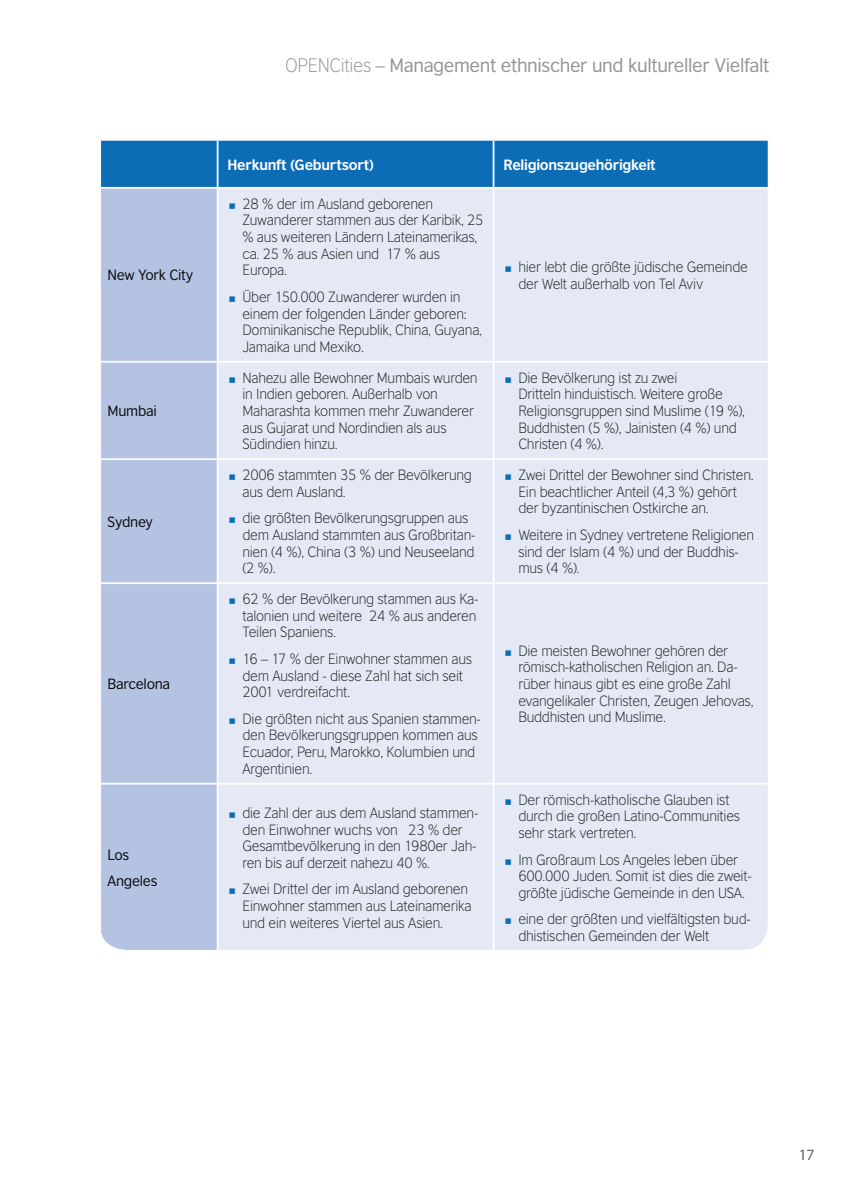
<style>
.page{position:relative;width:844px;height:1191px;background:#fff}
.page>*{position:absolute;margin:0;border:0;box-sizing:border-box;transform-origin:0 0}
.t1{font:18.38px "British Council Sans";letter-spacing:-.02em;color:#939598}
.t2{font:15.75px "Myriad Pro";color:#636366}
.t3{font:300 14px/16.6px "British Council Sans";letter-spacing:-.02em;color:#231f20}
.t4{font:700 14px "British Council Sans";letter-spacing:-.02em;color:#fff}
.t5{font:14px/26.6px "British Council Sans";letter-spacing:-.02em;color:#0d0d0d}
.s1{font-weight:300}
</style>
<div class="page">
<div style="left:101px;top:141px;width:666px;height:46px;background:#0d6cb6"></div>
<div style="left:101px;top:189px;width:116px;height:761px;background:#b5c3e3"></div>
<div style="left:218px;top:189px;width:549px;height:761px;background:#e4e9f5"></div>
<hr style="left:217px;top:141px;width:1px;height:46px;background:#fff">
<hr style="left:492px;top:141px;width:2px;height:46px;background:#fff">
<hr style="left:492px;top:189px;width:2px;height:172px;background:#fff">
<hr style="left:99px;top:361px;width:118px;height:1px;background:#fff">
<hr style="left:217px;top:361px;width:276px;height:1px;background:#fff">
<hr style="left:493px;top:361px;width:276px;height:1px;background:#fff">
<hr style="left:492px;top:362px;width:2px;height:96px;background:#fff">
<hr style="left:99px;top:458px;width:118px;height:2px;background:#fff">
<hr style="left:217px;top:458px;width:276px;height:2px;background:#fff">
<hr style="left:493px;top:458px;width:276px;height:2px;background:#fff">
<hr style="left:492px;top:460px;width:2px;height:122px;background:#fff">
<hr style="left:99px;top:582px;width:118px;height:2px;background:#fff">
<hr style="left:217px;top:582px;width:276px;height:2px;background:#fff">
<hr style="left:493px;top:582px;width:276px;height:2px;background:#fff">
<hr style="left:492px;top:584px;width:2px;height:199px;background:#fff">
<hr style="left:99px;top:783px;width:118px;height:1px;background:#fff">
<hr style="left:217px;top:783px;width:276px;height:1px;background:#fff">
<hr style="left:493px;top:783px;width:276px;height:1px;background:#fff">
<hr style="left:492px;top:784px;width:2px;height:166px;background:#fff">
<div style="left:53px;top:924px;width:72px;height:61px;background:#fff;border-radius:25px"></div>
<div style="left:743px;top:924px;width:72px;height:61px;background:#fff;border-radius:25px"></div>
<svg style="left:229px;top:203px;width:6px;height:6px"></svg>
<svg style="left:229px;top:296px;width:6px;height:6px"></svg>
<svg style="left:505px;top:266px;width:6px;height:6px"></svg>
<svg style="left:229px;top:377px;width:6px;height:5px"></svg>
<svg style="left:505px;top:377px;width:6px;height:5px"></svg>
<svg style="left:229px;top:474px;width:6px;height:6px"></svg>
<svg style="left:229px;top:518px;width:6px;height:5px"></svg>
<svg style="left:505px;top:474px;width:6px;height:6px"></svg>
<svg style="left:505px;top:534px;width:6px;height:6px"></svg>
<svg style="left:229px;top:598px;width:6px;height:6px"></svg>
<svg style="left:229px;top:658px;width:6px;height:6px"></svg>
<svg style="left:229px;top:718px;width:6px;height:5px"></svg>
<svg style="left:505px;top:650px;width:6px;height:5px"></svg>
<svg style="left:229px;top:812px;width:6px;height:5px"></svg>
<svg style="left:229px;top:888px;width:6px;height:6px"></svg>
<svg style="left:505px;top:799px;width:6px;height:5px"></svg>
<svg style="left:505px;top:859px;width:6px;height:5px"></svg>
<svg style="left:505px;top:918px;width:6px;height:6px"></svg>
<p class="t5" style="left:108px;top:262px;width:87px">New York City</p>
<p class="t5" style="left:108px;top:397px;width:51px">Mumbai</p>
<p class="t5" style="left:108px;top:508px;width:47px">Sydney</p>
<p class="t5" style="left:108px;top:670px;width:64px">Barcelona</p>
<p class="t5" style="left:108px;top:841px;width:51px">Los<br>Angeles</p>
<h1 class="t1" style="left:285px;top:54px;width:486px"><span class="s1">OPENCities</span> – Management ethnischer und kultureller Vielfalt</h1>
<p class="t4" style="left:227px;top:156px;width:148px">Herkunft (Geburtsort)</p>
<p class="t4" style="left:503px;top:156px;width:154px">Religionszugehörigkeit</p>
<p class="t3" style="left:242px;top:195px;width:242px">28 % der im Ausland geborenen<br>Zuwanderer stammen aus der Karibik, 25 % aus weiteren Ländern Lateinamerikas, ca. 25 % aus Asien und 17 % aus<br>Europa.</p>
<p class="t3" style="left:242px;top:288px;width:241px">Über 150.000 Zuwanderer wurden in einem der folgenden Länder geboren:<br>Dominikanische Republik, China, Guyana, Jamaika und Mexiko.</p>
<p class="t3" style="left:518px;top:258px;width:231px">hier lebt die größte jüdische Gemeinde der Welt außerhalb von Tel Aviv</p>
<p class="t3" style="left:242px;top:369px;width:237px">Nahezu alle Bewohner Mumbais wurden in Indien geboren. Außerhalb von<br>Maharashta kommen mehr Zuwanderer aus Gujarat und Nordindien als aus<br>Südindien hinzu.</p>
<p class="t3" style="left:518px;top:369px;width:228px">Die Bevölkerung ist zu zwei<br>Dritteln hinduistisch. Weitere große<br>Religionsgruppen sind Muslime (19 %),<br>Buddhisten (5 %), Jainisten (4 %) und<br>Christen (4 %).</p>
<p class="t3" style="left:242px;top:467px;width:231px">2006 stammten 35 % der Bevölkerung aus dem Ausland.</p>
<p class="t3" style="left:242px;top:510px;width:234px">die größten Bevölkerungsgruppen aus dem Ausland stammten aus Großbritan&shy;nien (4 %), China (3 %) und Neuseeland (2 %).</p>
<p class="t3" style="left:242px;top:591px;width:237px">62 % der Bevölkerung stammen aus Ka&shy;talonien und weitere 24 % aus anderen<br>Teilen Spaniens.</p>
<p class="t3" style="left:242px;top:650px;width:231px">16 – 17 % der Einwohner stammen aus dem Ausland - diese Zahl hat sich seit<br>2001 verdreifacht.</p>
<p class="t3" style="left:242px;top:710px;width:240px">Die größten nicht aus Spanien stammen&shy;den Bevölkerungsgruppen kommen aus<br>Ecuador, Peru, Marokko, Kolumbien und<br>Argentinien.</p>
<p class="t3" style="left:242px;top:804px;width:237px">die Zahl der aus dem Ausland stammen&shy;den Einwohner wuchs von 23 % der Gesamtbevölkerung in den 1980er Jah&shy;ren bis auf derzeit nahezu 40 %.</p>
<p class="t3" style="left:242px;top:881px;width:230px">Zwei Drittel der im Ausland geborenen<br>Einwohner stammen aus Lateinamerika und ein weiteres Viertel aus Asien.</p>
<p class="t3" style="left:518px;top:467px;width:237px">Zwei Drittel der Bewohner sind Christen.<br>Ein beachtlicher Anteil (4,3 %) gehört der byzantinischen Ostkirche an.</p>
<p class="t3" style="left:518px;top:526px;width:237px">Weitere in Sydney vertretene Religionen sind der Islam (4 %) und der Buddhis&shy;mus (4 %).</p>
<p class="t3" style="left:518px;top:642px;width:236px">Die meisten Bewohner gehören der römisch-katholischen Religion an. Da&shy;rüber hinaus gibt es eine große Zahl evangelikaler Christen, Zeugen Jehovas, Buddhisten und Muslime.</p>
<p class="t3" style="left:518px;top:791px;width:223px">Der römisch-katholische Glauben ist durch die großen Latino-Communities sehr stark vertreten.</p>
<p class="t3" style="left:518px;top:851px;width:235px">Im Großraum Los Angeles leben über<br>600.000 Juden. Somit ist dies die zweit&shy;größte jüdische Gemeinde in den USA.</p>
<p class="t3" style="left:518px;top:911px;width:234px">eine der größten und vielfältigsten bud&shy;dhistischen Gemeinden der Welt</p>
<p class="t2" style="left:798px;top:1144px;width:17px">17</p>
</div>
